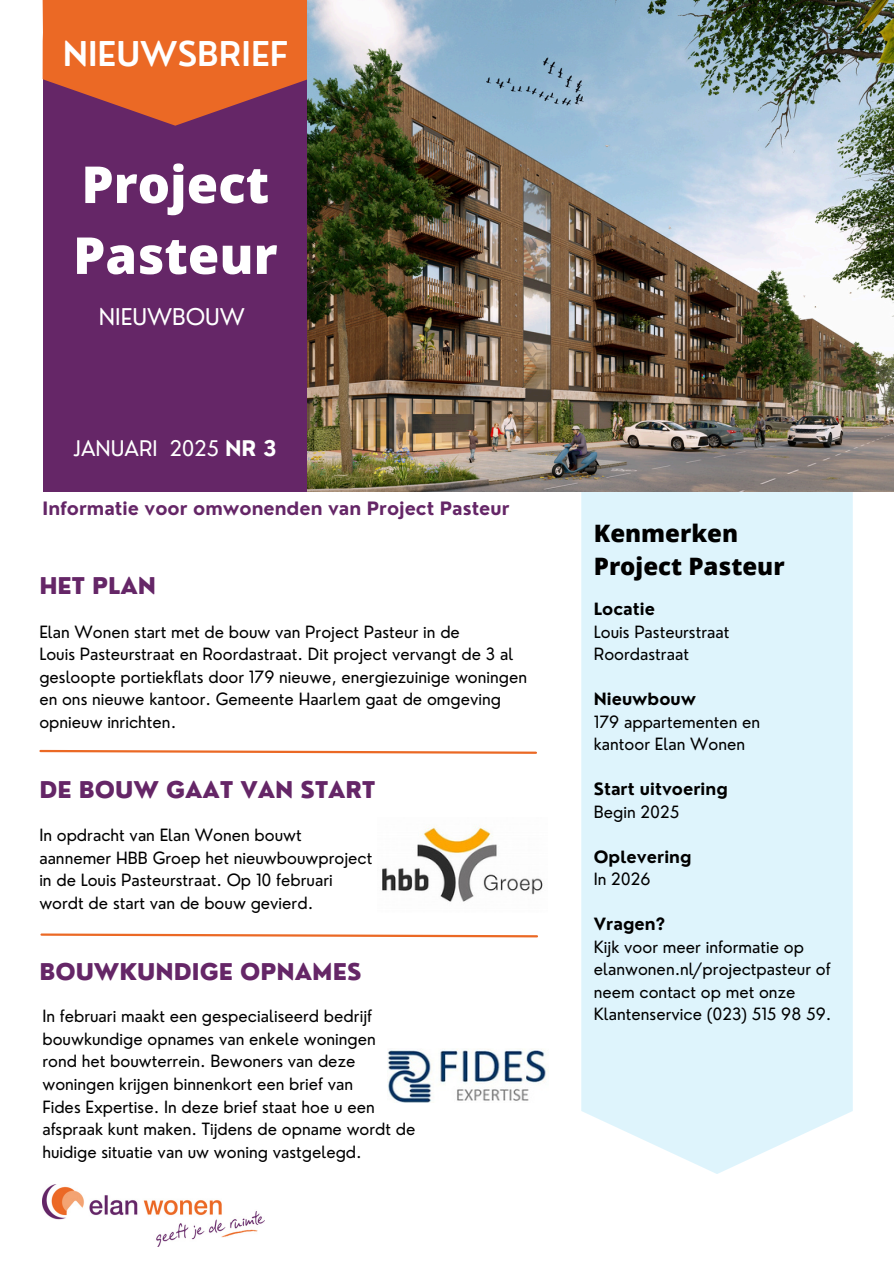
<style>
.page{position:relative;width:894px;height:1264px;background:#fff}
.page>*{position:absolute;margin:0;border:0;box-sizing:border-box;transform-origin:0 0}
.t1{font:800 51px/70.8px "Open Sans";color:#fff}
.t2{font:600 33.3px "Nourd";color:#fff}
.t3{font:800 24px/32.7px "Open Sans";color:#000}
.t4{font:800 22.5px "Nourd";color:#652667}
.t5{font:22.5px "Nourd";color:#fff}
.t6{font:21px "Nourd";color:#fff}
.t7{font:700 18px "Nourd";color:#652667}
.t8{font:16.5px/22.5px "Nourd";color:#000}
.t9{font:700 16.5px "Nourd";color:#000}
.s1{font-weight:700}
</style>
<div class="page">
<div style="left:43px;top:42px;width:265px;height:449px;background:#652667"></div>
<svg style="left:43px;top:0;width:265px;height:126px"></svg>
<div style="left:581px;top:491px;width:271px;height:682px;background:#def4fc"></div>
<img style="left:43px;top:1184px;width:221px;height:62px">
<svg style="left:39px;top:749px;width:498px;height:5px"></svg>
<svg style="left:40px;top:933px;width:498px;height:5px"></svg>
<img style="left:382px;top:826px;width:161px;height:76px">
<img style="left:387px;top:1049px;width:161px;height:53px">
<img style="left:308px;top:0;width:585px;height:491px">
<p class="t2" style="left:63px;top:33px;width:227px">NIEUWSBRIEF</p>
<p class="t1" style="left:73px;top:148px;width:206px">Project<br>Pasteur</p>
<h3 class="t5" style="left:99px;top:302px;width:148px">NIEUWBOUW</h3>
<p class="t6" style="left:74px;top:434px;width:204px">JANUARI 2025 <span class="s1">NR 3</span></p>
<p class="t7" style="left:43px;top:496px;width:468px">Informatie voor omwonenden van Project Pasteur</p>
<p class="t4" style="left:39px;top:571px;width:118px">HET PLAN</p>
<p class="t8" style="left:39px;top:620px;width:422px">Elan Wonen start met de bouw van Project Pasteur in de</p>
<h5 class="t8" style="left:39px;top:643px;width:489px">Louis Pasteurstraat en Roordastraat. Dit project vervangt de 3 al gesloopte portiekflats door 179 nieuwe, energiezuinige woningen en ons nieuwe kantoor. Gemeente Haarlem gaat de omgeving opnieuw inrichten.</h5>
<p class="t4" style="left:39px;top:775px;width:337px">DE BOUW GAAT VAN START</p>
<p class="t8" style="left:39px;top:823px;width:334px">In opdracht van Elan Wonen bouwt aannemer HBB Groep het nieuwbouwproject in de Louis Pasteurstraat. Op 10 februari wordt de start van de bouw gevierd.</p>
<p class="t4" style="left:39px;top:957px;width:323px">BOUWKUNDIGE OPNAMES</p>
<p class="t8" style="left:42px;top:1005px;width:335px">In februari maakt een gespecialiseerd bedrijf bouwkundige opnames van enkele woningen</p>
<p class="t8" style="left:42px;top:1050px;width:314px">rond het bouwterrein. Bewoners van deze woningen krijgen binnenkort een brief van</p>
<p class="t8" style="left:42px;top:1095px;width:374px">Fides Expertise. In deze brief staat hoe u een afspraak kunt maken. Tijdens de opname wordt de huidige situatie van uw woning vastgelegd.</p>
<p class="t3" style="left:593px;top:516px;width:192px">Kenmerken<br>Project Pasteur</p>
<h2 class="t9" style="left:593px;top:598px;width:63px">Locatie</h2>
<p class="t8" style="left:593px;top:620px;width:137px">Louis Pasteurstraat</p>
<p class="t8" style="left:593px;top:642px;width:97px">Roordastraat</p>
<h4 class="t9" style="left:593px;top:688px;width:104px">Nieuwbouw</h4>
<h1 class="t8" style="left:593px;top:710px;width:168px">179 appartementen en</h1>
<h6 class="t8" style="left:593px;top:732px;width:153px">kantoor Elan Wonen</h6>
<p class="t9" style="left:593px;top:778px;width:135px">Start uitvoering</p>
<h3 class="t8" style="left:593px;top:800px;width:87px">Begin 2025</h3>
<p class="t9" style="left:593px;top:846px;width:99px">Oplevering</p>
<p class="t8" style="left:593px;top:867px;width:58px">In 2026</p>
<p class="t9" style="left:593px;top:913px;width:73px">Vragen?</p>
<h3 class="t8" style="left:593px;top:935px;width:239px">Kijk voor meer informatie op elanwonen.nl/projectpasteur of neem contact op met onze<br>Klantenservice (023) 515 98 59.</h3>
</div>
